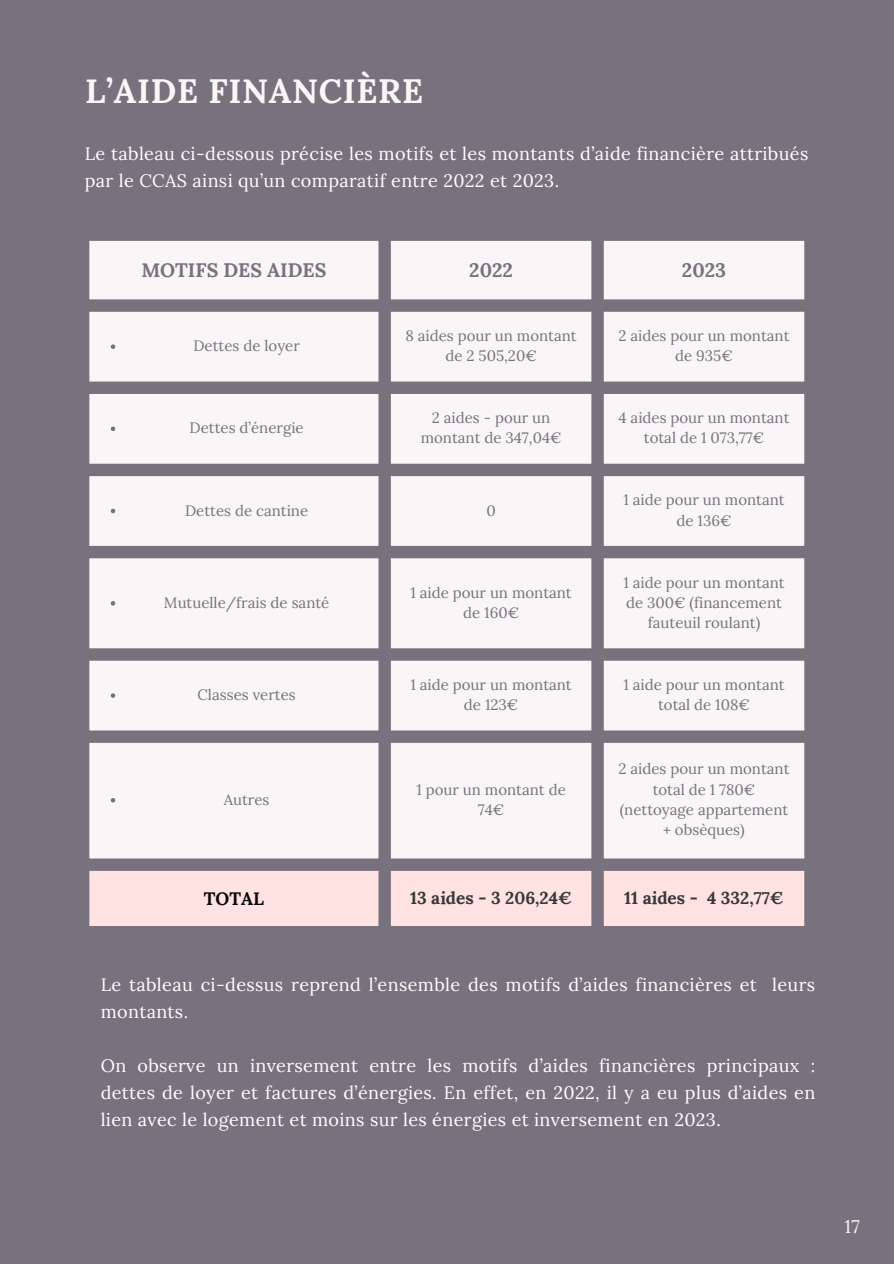
<style>
.page{position:relative;width:894px;height:1264px;background:#fff}
.page>*{position:absolute;margin:0;border:0;box-sizing:border-box;transform-origin:0 0}
.t1{font:700 33.75px "Lora";letter-spacing:.02em;color:#f8f6f6}
.t2{font:700 19.5px "Lora";color:#77727d}
.t3{font:18.3px "Lora";color:#f8f6f6}
.t4{font:18px/27px "Lora";letter-spacing:.02em;color:#fff}
.t5{font:700 18px "Lora";color:#090909}
.t6{font:700 17.25px "Lora";color:#383838}
.t7{font:15px/20.2px "Lora";color:#77727d;text-align:center}
</style>
<div class="page">
<div style="left:0;top:0;width:893px;height:1263px;background:#77727d"></div>
<svg style="left:89px;top:241px;width:715px;height:617px;background:#e4e1e3"></svg>
<div style="left:89px;top:870px;width:715px;height:56px;background:#ffe3e3"></div>
<svg style="left:111px;top:344px;width:4px;height:5px"></svg>
<svg style="left:111px;top:426px;width:4px;height:5px"></svg>
<svg style="left:111px;top:509px;width:4px;height:4px"></svg>
<svg style="left:111px;top:601px;width:4px;height:4px"></svg>
<svg style="left:111px;top:693px;width:4px;height:5px"></svg>
<svg style="left:111px;top:798px;width:4px;height:4px"></svg>
<h1 class="t1" style="left:85px;top:62px;width:339px">L’AIDE FINANCIÈRE</h1>
<p class="t4" style="left:85px;top:138px;width:724px">Le tableau ci-dessous précise les motifs et les montants d’aide financière attribués par le CCAS ainsi qu’un comparatif entre 2022 et 2023.</p>
<h2 class="t2" style="left:141px;top:253px;width:187px">MOTIFS DES AIDES</h2>
<h2 class="t2" style="left:469px;top:253px;width:45px">2022</h2>
<h2 class="t2" style="left:681px;top:253px;width:46px">2023</h2>
<p class="t7" style="left:193px;top:335px;width:108px">Dettes de loyer</p>
<p class="t7" style="left:405px;top:324px;width:173px">8 aides pour un montant de 2 505,20€</p>
<p class="t7" style="left:618px;top:324px;width:172px">2 aides pour un montant de 935€</p>
<p class="t7" style="left:189px;top:417px;width:115px">Dettes d’énergie</p>
<p class="t7" style="left:420px;top:407px;width:142px">2 aides - pour un montant de 347,04€</p>
<p class="t7" style="left:618px;top:407px;width:172px">4 aides pour un montant total de 1 073,77€</p>
<p class="t7" style="left:185px;top:499px;width:125px">Dettes de cantine</p>
<p class="t7" style="left:486px;top:499px;width:11px">0</p>
<p class="t7" style="left:623px;top:489px;width:163px">1 aide pour un montant de 136€</p>
<p class="t7" style="left:164px;top:591px;width:167px">Mutuelle/frais de santé</p>
<p class="t7" style="left:410px;top:581px;width:163px">1 aide pour un montant de 160€</p>
<p class="t7" style="left:623px;top:571px;width:163px">1 aide pour un montant de 300€ (financement fauteuil roulant)</p>
<p class="t7" style="left:197px;top:683px;width:100px">Classes vertes</p>
<p class="t7" style="left:410px;top:673px;width:163px">1 aide pour un montant de 123€</p>
<p class="t7" style="left:623px;top:673px;width:163px">1 aide pour un montant total de 108€</p>
<p class="t7" style="left:224px;top:788px;width:47px">Autres</p>
<p class="t7" style="left:416px;top:778px;width:151px">1 pour un montant de<br>74€</p>
<p class="t7" style="left:618px;top:758px;width:172px">2 aides pour un montant total de 1 780€ (nettoyage appartement + obsèques)</p>
<p class="t5" style="left:204px;top:883px;width:62px">TOTAL</p>
<p class="t6" style="left:410px;top:882px;width:163px">13 aides - 3 206,24€</p>
<p class="t6" style="left:624px;top:882px;width:161px">11 aides - 4 332,77€</p>
<p class="t4" style="left:101px;top:970px;width:715px">Le tableau ci-dessus reprend l’ensemble des motifs d’aides financières et leurs montants.</p>
<p class="t4" style="left:101px;top:1051px;width:715px;text-align:justify">On observe un inversement entre les motifs d’aides financières principaux : dettes de loyer et factures d’énergies. En effet, en 2022, il y a eu plus d’aides en lien avec le logement et moins sur les énergies et inversement en 2023.</p>
<p class="t3" style="left:844px;top:1212px;width:17px">17</p>
</div>
